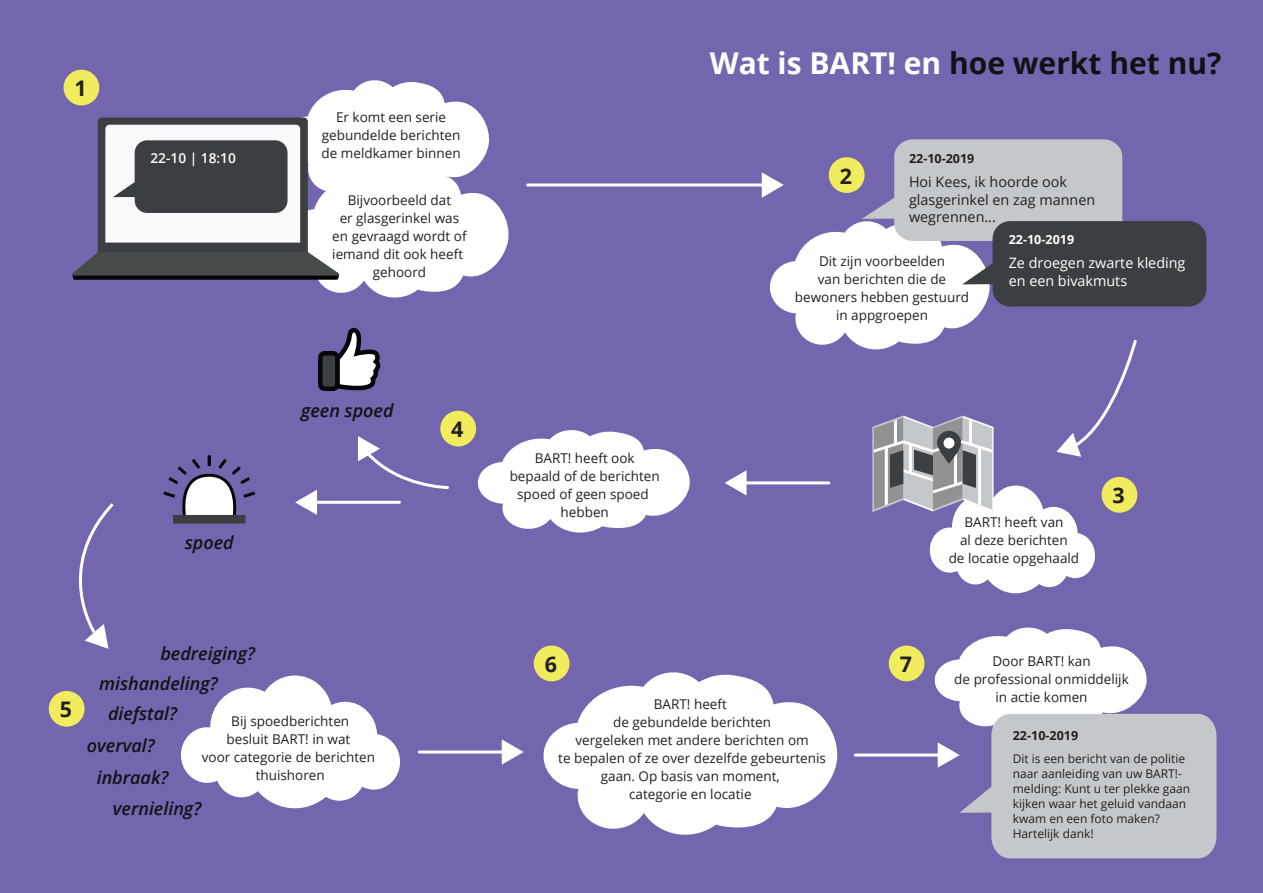
<style>
.page{position:relative;width:1263px;height:893px;background:#7466ae}
.page>*{position:absolute;margin:0;border:0;box-sizing:border-box;transform-origin:0 0}
.t1{font:700 30px "Open Sans";color:#101315}
.t2{font:700 21.45px "Open Sans";color:#231f20}
.t3{font:italic 600 18px "Open Sans";color:#101315}
.t4{font:14.4px/18px "Open Sans";color:#231f20}
.t5{font:14.4px/18px "Open Sans";color:#fff}
.t6{font:600 13.65px "Open Sans";color:#fff}
.t7{font:13.5px/18px "Open Sans";color:#231f20;text-align:center}
.t8{font:700 12.6px "Open Sans";color:#231f20}
.t9{font:700 12.6px "Open Sans";color:#fff}
.t10{font:12px/15px "Open Sans";color:#231f20}
.s1{color:#fff}
</style>
<div class="page">
<svg style="left:72px;top:79px;width:437px;height:219px"></svg>
<hr style="left:528px;top:183px;width:240px;height:3px;background:#fff">
<div style="left:64px;top:70px;width:35px;height:35px;background:#f0ec5d;border-radius:50%"></div>
<hr style="left:742px;top:481px;width:87px;height:3px;background:#fff">
<svg style="left:725px;top:470px;width:21px;height:25px"></svg>
<svg style="left:477px;top:430px;width:213px;height:103px"></svg>
<svg style="left:358px;top:436px;width:92px;height:53px"></svg>
<svg style="left:339px;top:327px;width:42px;height:64px"></svg>
<div style="left:320px;top:353px;width:17px;height:36px;background:#3b3f41;border-radius:4px"></div>
<div style="left:318px;top:351px;width:22px;height:40px;border:4px solid #05060a;border-radius:4px"></div>
<hr style="left:313px;top:501px;width:86px;height:3px;background:#fff">
<svg style="left:295px;top:490px;width:22px;height:25px"></svg>
<svg style="left:163px;top:455px;width:93px;height:69px"></svg>
<svg style="left:78px;top:503px;width:36px;height:146px"></svg>
<svg style="left:181px;top:675px;width:219px;height:133px"></svg>
<hr style="left:419px;top:750px;width:87px;height:3px;background:#fff">
<svg style="left:502px;top:739px;width:22px;height:26px"></svg>
<svg style="left:541px;top:671px;width:297px;height:164px;fill:#fff"></svg>
<hr style="left:855px;top:753px;width:87px;height:3px;background:#fff">
<svg style="left:933px;top:627px;width:283px;height:231px"></svg>
<div style="left:440px;top:411px;width:36px;height:35px;background:#f0ec5d;border-radius:50%"></div>
<div style="left:49px;top:691px;width:36px;height:36px;background:#f0ec5d;border-radius:50%"></div>
<div style="left:534px;top:646px;width:35px;height:35px;background:#f0ec5d;border-radius:50%"></div>
<div style="left:889px;top:646px;width:35px;height:35px;background:#f0ec5d;border-radius:50%"></div>
<svg style="left:762px;top:139px;width:444px;height:454px"></svg>
<svg style="left:937px;top:431px;width:24px;height:33px"></svg>
<div style="left:943px;top:438px;width:11px;height:11px;background:#fff;border-radius:50%"></div>
<h2 class="t2" style="left:74px;top:73px;width:14px">1</h2>
<p class="t6" style="left:150px;top:149px;width:87px">22-10 | 18:10</p>
<p class="t7" style="left:322px;top:108px;width:141px">Er komt een serie gebundelde berichten de meldkamer binnen</p>
<p class="t7" style="left:332px;top:191px;width:136px">Bijvoorbeeld dat<br>er glasgerinkel was en gevraagd wordt of iemand dit ook heeft gehoord</p>
<h3 class="t3" style="left:301px;top:399px;width:94px">geen spoed</h3>
<h3 class="t3" style="left:185px;top:530px;width:50px">spoed</h3>
<h3 class="t3" style="left:160px;top:641px;width:96px">bedreiging?</h3>
<h3 class="t3" style="left:99px;top:672px;width:120px">mishandeling?</h3>
<h2 class="t2" style="left:451px;top:414px;width:14px">4</h2>
<h2 class="t2" style="left:60px;top:694px;width:14px">5</h2>
<h3 class="t3" style="left:108px;top:701px;width:71px">diefstal?</h3>
<p class="t7" style="left:202px;top:712px;width:175px">Bij spoedberichten<br>besluit BART! in wat<br>voor categorie de berichten thuishoren</p>
<h3 class="t3" style="left:87px;top:733px;width:69px">overval?</h3>
<h3 class="t3" style="left:97px;top:765px;width:73px">inbraak?</h3>
<h3 class="t3" style="left:113px;top:796px;width:90px">vernieling?</h3>
<h1 class="t1" style="left:710px;top:42px;width:513px"><span class="s1">Wat is BART! en</span> hoe werkt het nu?</h1>
<p class="t7" style="left:510px;top:448px;width:152px">BART! heeft ook bepaald of de berichten spoed of geen spoed hebben</p>
<p class="t8" style="left:909px;top:149px;width:67px">22-10-2019</p>
<p class="t4" style="left:909px;top:172px;width:188px">Hoi Kees, ik hoorde ook glasgerinkel en zag mannen wegrennen...</p>
<p class="t9" style="left:1009px;top:231px;width:67px">22-10-2019</p>
<p class="t5" style="left:1009px;top:254px;width:178px">Ze droegen zwarte kleding en een bivakmuts</p>
<h2 class="t2" style="left:840px;top:161px;width:14px">2</h2>
<p class="t7" style="left:795px;top:252px;width:176px">Dit zijn voorbeelden<br>van berichten die de bewoners hebben gestuurd in appgroepen</p>
<p class="t7" style="left:949px;top:513px;width:132px">BART! heeft van<br>al deze berichten<br>de locatie opgehaald</p>
<h2 class="t2" style="left:1112px;top:480px;width:14px">3</h2>
<h2 class="t2" style="left:545px;top:649px;width:14px">6</h2>
<h2 class="t2" style="left:900px;top:649px;width:14px">7</h2>
<p class="t7" style="left:558px;top:694px;width:269px">BART! heeft<br>de gebundelde berichten<br>vergeleken met andere berichten om<br>te bepalen of ze over dezelfde gebeurtenis gaan. Op basis van moment,<br>categorie en locatie</p>
<p class="t7" style="left:954px;top:652px;width:176px">Door BART! kan<br>de professional onmiddelijk in actie komen</p>
<p class="t8" style="left:1013px;top:727px;width:67px">22-10-2019</p>
<p class="t10" style="left:1013px;top:750px;width:179px">Dit is een bericht van de politie naar aanleiding van uw BART!- melding: Kunt u ter plekke gaan kijken waar het geluid vandaan kwam en een foto maken?<br>Hartelijk dank!</p>
</div>
